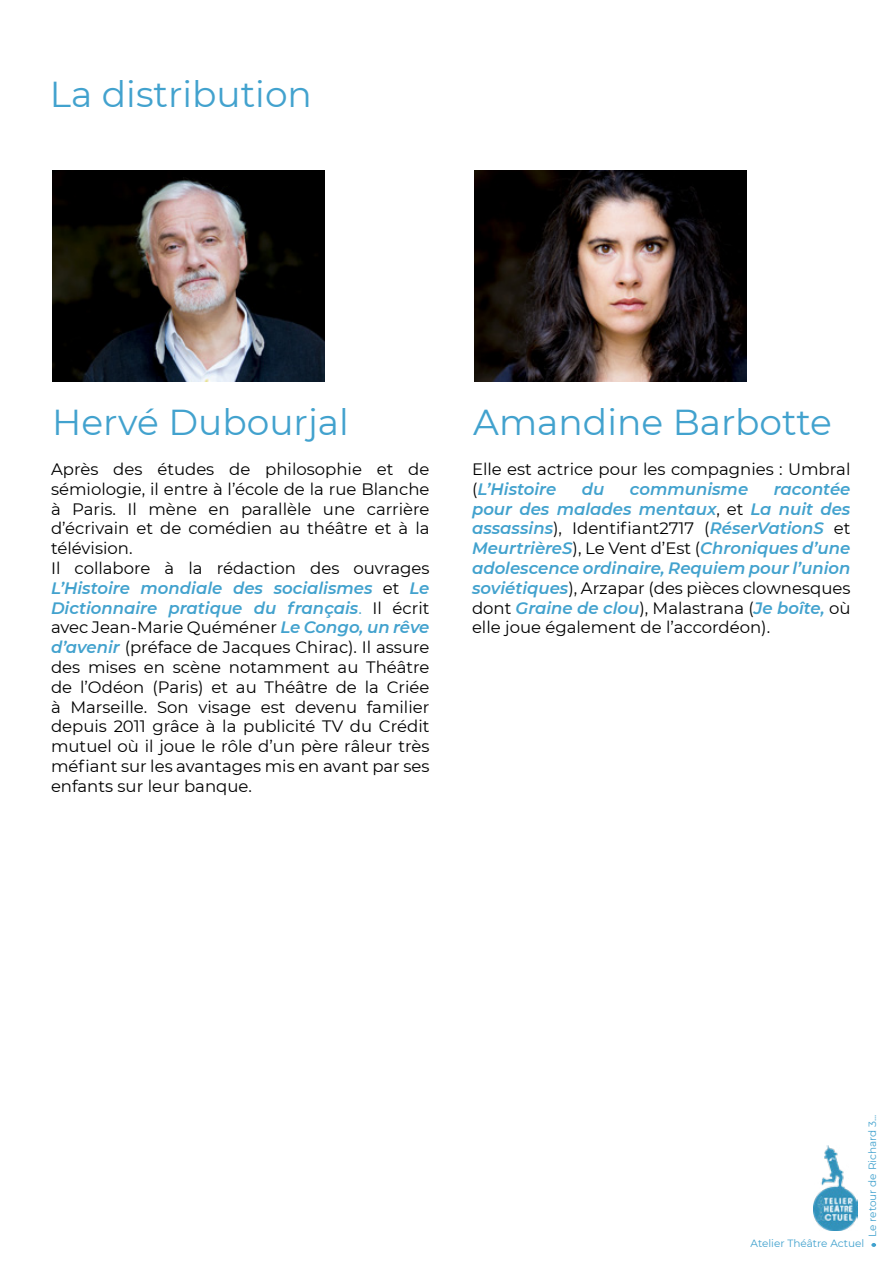
<style>
.page{position:relative;width:893px;height:1263px;background:#fff}
.page>*{position:absolute;margin:0;border:0;box-sizing:border-box;transform-origin:0 0}
.t1{font:36px "Montserrat";color:#42a2ce}
.t2{font:16.5px/19.8px "Montserrat";color:#000}
.t3{font:italic 600 16.5px/19.8px "Montserrat";color:#42a2ce;text-align:justify}
.t4{font:10.5px "Montserrat";color:#42a2ce}
.s1{font-weight:600;font-style:italic;color:#42a2ce}
.s2{color:#42a2ce}
.s3{font-weight:400;font-style:normal;color:#000}
</style>
<div class="page">
<img style="left:813px;top:1145px;width:44px;height:85px">
<svg style="left:871px;top:1243px;width:5px;height:4px"></svg>
<img style="left:52px;top:170px;width:272px;height:212px">
<img style="left:474px;top:170px;width:272px;height:212px">
<h1 class="t1" style="left:50px;top:69px;width:263px">La distribution</h1>
<h1 class="t1" style="left:52px;top:397px;width:298px">Hervé Dubourjal</h1>
<p class="t2" style="left:51px;top:459px;width:380px">Après des études de philosophie et de sémiologie, il entre à l’école de la rue Blanche à Paris. Il mène en parallèle une carrière d’écrivain et de comédien au théâtre et à la télévision.<br>Il collabore à la rédaction des ouvrages <span class="s1">L’Histoire mondiale des socialismes</span> et <span class="s1">Le Dictionnaire pratique du français</span><span class="s2">.</span> Il écrit avec Jean-Marie Quéméner <span class="s1">Le Congo, un rêve d’avenir</span> (préface de Jacques Chirac). Il assure des mises en scène notamment au Théâtre de l’Odéon (Paris) et au Théâtre de la Criée à Marseille. Son visage est devenu familier depuis 2011 grâce à la publicité TV du Crédit mutuel où il joue le rôle d’un père râleur très méfiant sur les avantages mis en avant par ses enfants sur leur banque.</p>
<h1 class="t1" style="left:473px;top:397px;width:360px">Amandine Barbotte</h1>
<p class="t2" style="left:472px;top:459px;width:380px">Elle est actrice pour les compagnies : Umbral (<span class="s1">L’Histoire</span></p>
<p class="t3" style="left:582px;top:478px;width:24px">du</p>
<p class="t3" style="left:630px;top:478px;width:120px">communisme</p>
<p class="t3" style="left:472px;top:478px;width:380px;text-indent:302px">racontée pour des malades mentaux<span class="s3">, et</span> La nuit des assassins<span class="s3">), Identifiant2717 (</span>RéserVationS <span class="s3">et </span>MeurtrièreS<span class="s3">), Le Vent d’Est (</span>Chroniques d’une adolescence ordinaire, Requiem pour l’union soviétiques<span class="s3">), Arzapar (des pièces clownesques dont</span> Graine de clou<span class="s3">), Malastrana (</span>Je boîte, <span class="s3">où elle joue également de l’accordéon).</span></p>
<p class="t4" style="left:865px;top:1237px;width:124px;rotate:-90deg">Le retour de Richard 3...</p>
<p class="t4" style="left:750px;top:1236px;width:115px">Atelier Théâtre Actuel</p>
</div>
